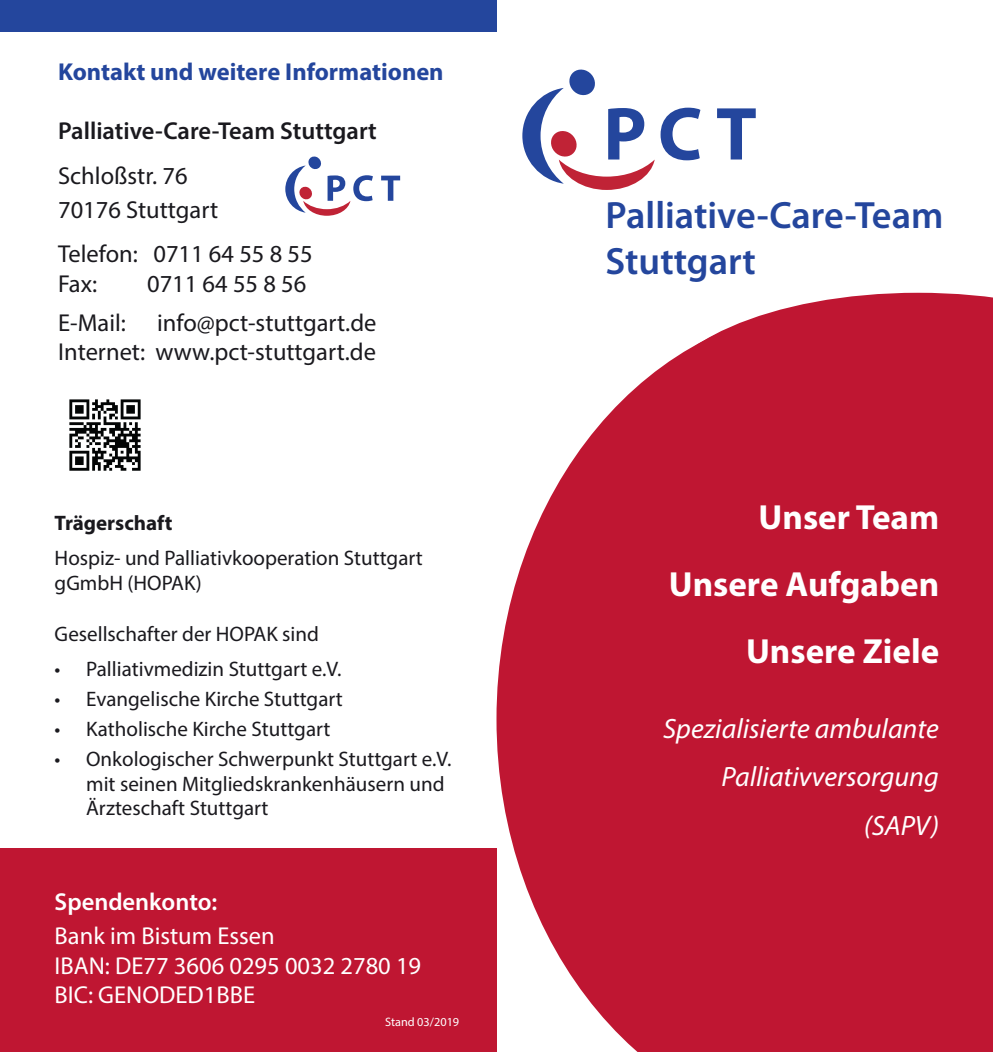
<style>
.page{position:relative;width:993px;height:1052px;background:#fff}
.page>*{position:absolute;margin:0;border:0;box-sizing:border-box;transform-origin:0 0}
.t1{font:600 38.15px/45.7px "Myriad Pro";color:#24469d}
.t2{font:700 35px/66.9px "Myriad Pro";color:#fff;text-align:right}
.t3{font:italic 28px/48.5px "Myriad Pro";color:#fff;text-align:right}
.t4{font:24.5px/29.4px "Myriad Pro";color:#1a191e}
.t5{font:24.5px/29.4px "Myriad Pro";color:#fff}
.t6{font:700 24.5px "Myriad Pro";color:#24469d}
.t7{font:600 24.5px "Myriad Pro";color:#1a191e}
.t8{font:600 24.5px "Myriad Pro";color:#fff}
.t9{font:21px/24.5px "Myriad Pro";color:#1a191e}
.t10{font:700 21px "Myriad Pro";color:#1a191e}
.t11{font:12.25px "Myriad Pro";color:#fff}
</style>
<div class="page">
<div style="left:0;top:848px;width:496px;height:204px;background:#bf1632"></div>
<svg style="left:496px;top:374px;width:496px;height:678px;background:#c52e47"></svg>
<svg style="left:660px;top:108px;width:40px;height:52px"></svg>
<svg style="left:717px;top:108px;width:38px;height:51px"></svg>
<svg style="left:522px;top:69px;width:132px;height:121px"></svg>
<svg style="left:652px;top:293px;width:340px;height:233px;background:#c42842"></svg>
<div style="left:0;top:0;width:496px;height:31px;background:#24469d"></div>
<img style="left:69px;top:399px;width:72px;height:72px">
<svg style="left:381px;top:176px;width:19px;height:25px"></svg>
<svg style="left:285px;top:156px;width:88px;height:60px"></svg>
<p class="t6" style="left:58px;top:56px;width:387px">Kontakt und weitere Informationen</p>
<p class="t7" style="left:58px;top:115px;width:320px">Palliative-Care-Team Stuttgart</p>
<p class="t4" style="left:58px;top:158px;width:161px;line-height:34.3px">Schloßstr. 76<br>70176 Stuttgart</p>
<p class="t4" style="left:58px;top:239px;width:256px">Telefon: 0711 64 55 8 55<br>Fax:</p>
<p class="t4" style="left:147px;top:268px;width:161px">0711 64 55 8 56</p>
<p class="t4" style="left:58px;top:307px;width:320px;text-align:right">info@pct-stuttgart.de<br>Internet: www.pct-stuttgart.de</p>
<p class="t4" style="left:58px;top:307px;width:69px">E-Mail:</p>
<p class="t10" style="left:55px;top:509px;width:119px">Trägerschaft</p>
<p class="t9" style="left:55px;top:545px;width:369px;line-height:25.2px">Hospiz- und Palliativkooperation Stuttgart gGmbH (HOPAK)</p>
<p class="t9" style="left:55px;top:621px;width:266px">Gesellschafter der HOPAK sind</p>
<p class="t9" style="left:55px;top:656px;width:288px">• Palliativmedizin Stuttgart e.V.</p>
<p class="t9" style="left:55px;top:686px;width:289px">• Evangelische Kirche Stuttgart</p>
<p class="t9" style="left:55px;top:716px;width:277px">• Katholische Kirche Stuttgart</p>
<p class="t9" style="left:86px;top:746px;width:366px;text-indent:-32px">• Onkologischer Schwerpunkt Stuttgart e.V. mit seinen Mitgliedskrankenhäusern und<br>Ärzteschaft Stuttgart</p>
<p class="t8" style="left:55px;top:886px;width:164px">Spendenkonto:</p>
<p class="t5" style="left:55px;top:921px;width:368px">Bank im Bistum Essen<br>IBAN: DE77 3606 0295 0032 2780 19<br>BIC: GENODED1BBE</p>
<p class="t11" style="left:385px;top:1014px;width:76px">Stand 03/2019</p>
<h1 class="t1" style="left:605px;top:191px;width:339px">Palliative-Care-Team<br>Stuttgart</h1>
<h2 class="t2" style="left:668px;top:483px;width:272px">Unser Team<br>Unsere Aufgaben<br>Unsere Ziele</h2>
<h3 class="t3" style="left:663px;top:703px;width:277px">Spezialisierte ambulante<br>Palliativversorgung (SAPV)</h3>
</div>
